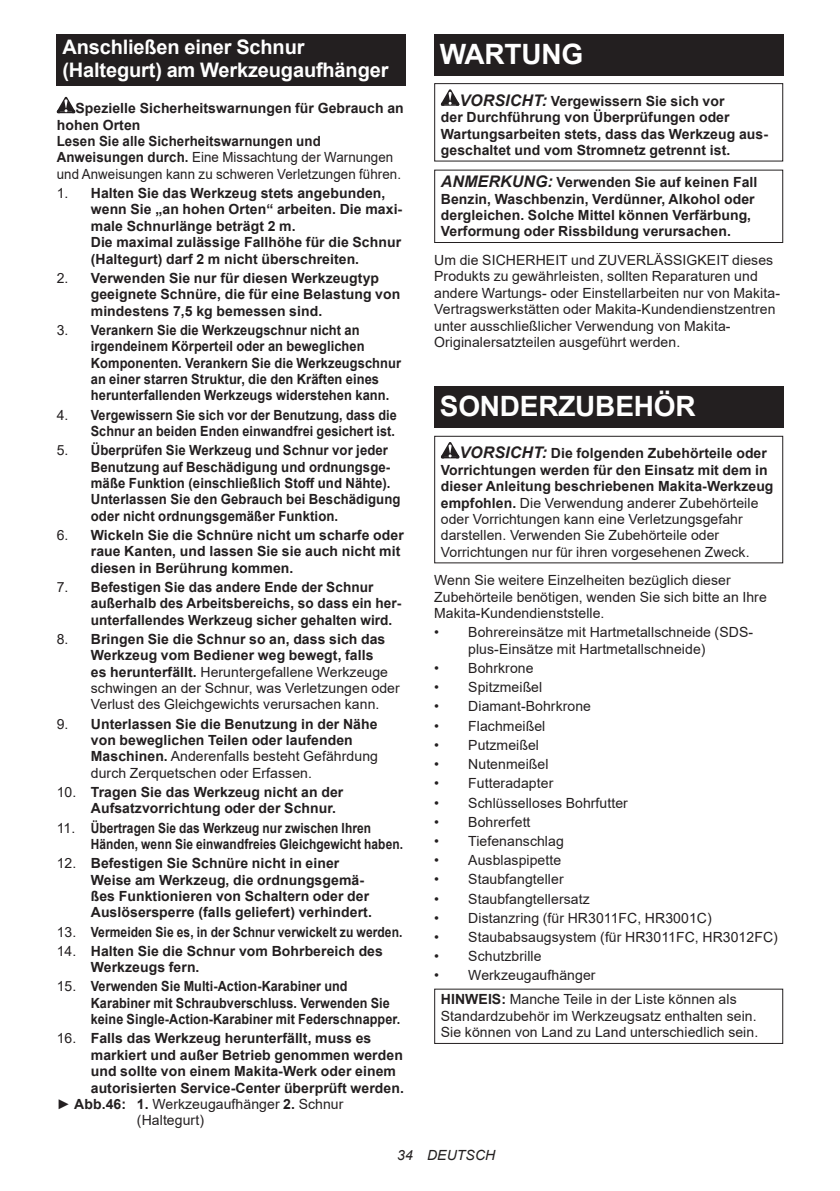
<style>
.page{position:relative;width:840px;height:1191px;background:#fff}
.page>*{position:absolute;margin:0;border:0;box-sizing:border-box;transform-origin:0 0}
.t1{font:700 28px "Arial";letter-spacing:-.01em;color:#fff}
.t2{font:700 20px/23.4px "Arial";letter-spacing:-.01em;color:#fff}
.t3{font:700 14px/16.4px "Arial";letter-spacing:.005em;color:#231f20}
.t4{font:14px/16.4px "Arial";letter-spacing:.005em;color:#231f20}
.t5{font:700 14px/16.4px "Arial";letter-spacing:.005em;color:#231f20;text-align:right;scale:.9 1}
.t6{font:700 14px/16.4px "Arial";letter-spacing:.005em;color:#231f20;scale:.92 1}
.t7{font:700 14px/16.4px "Arial";letter-spacing:.005em;color:#231f20;scale:.94 1}
.t8{font:700 14px/16.4px "Arial";letter-spacing:.005em;color:#231f20;scale:.85 1}
.t9{font:700 14px "Arial";letter-spacing:.005em;color:#231f20;scale:.86 1}
.t10{font:italic 14px "Arial";letter-spacing:.005em;color:#231f20}
.s1{font-weight:400}
.s2{font-weight:700}
.s3{font-style:italic;font-size:16px}
.s4{font-weight:700;font-style:italic;font-size:16px}
</style>
<div class="page">
<div style="left:57px;top:34px;width:348px;height:52px;background:#231f20"></div>
<svg style="left:57px;top:97px;width:18px;height:16px"></svg>
<div style="left:434px;top:34px;width:348px;height:41px;background:#231f20"></div>
<svg style="left:440px;top:89px;width:19px;height:17px"></svg>
<div style="left:434px;top:83px;width:348px;height:79px;border:1px solid #231f20"></div>
<div style="left:434px;top:170px;width:348px;height:73px;border:1px solid #231f20"></div>
<div style="left:434px;top:387px;width:348px;height:41px;background:#231f20"></div>
<svg style="left:440px;top:442px;width:19px;height:16px"></svg>
<div style="left:434px;top:436px;width:348px;height:127px;border:1px solid #231f20"></div>
<div style="left:434px;top:988px;width:348px;height:56px;border:1px solid #231f20"></div>
<h2 class="t2" style="left:62px;top:36px;width:327px">Anschließen einer Schnur (Haltegurt) am Werkzeugaufhänger</h2>
<p class="t3" style="left:57px;top:100px;width:348px;text-indent:19px">Spezielle Sicherheitswarnungen für Gebrauch an hohen Orten<br>Lesen Sie alle Sicherheitswarnungen und Anweisungen durch. <span class="s1">Eine Missachtung der Warnungen und Anweisungen kann zu schweren Verletzungen führen.</span></p>
<p class="t3" style="left:91px;top:185px;width:313px;text-indent:-34px"><span class="s1">1.</span> Halten Sie das Werkzeug stets angebunden, wenn Sie „an hohen Orten“ arbeiten. Die maxi&shy;male Schnurlänge beträgt 2 m.<br>Die maximal zulässige Fallhöhe für die Schnur (Haltegurt) darf 2 m nicht überschreiten.</p>
<p class="t3" style="left:91px;top:270px;width:311px;text-indent:-34px"><span class="s1">2.</span> Verwenden Sie nur für diesen Werkzeugtyp geeignete Schnüre, die für eine Belastung von mindestens 7,5 kg bemessen sind.</p>
<p class="t6" style="left:91px;top:322px;width:338px;text-indent:-34px"><span class="s1">3.</span> Verankern Sie die Werkzeugschnur nicht an irgendeinem Körperteil oder an beweglichen Komponenten. Verankern Sie die Werkzeugschnur an einer starren Struktur, die den Kräften eines herunterfallenden Werkzeugs widerstehen kann.</p>
<p class="t5" style="left:57px;top:406px;width:379px"><span class="s1">4.</span> Vergewissern Sie sich vor der Benutzung, dass die<br>Schnur an beiden Enden einwandfrei gesichert ist.</p>
<p class="t7" style="left:91px;top:442px;width:331px;text-indent:-34px"><span class="s1">5.</span> Überprüfen Sie Werkzeug und Schnur vor jeder Benutzung auf Beschädigung und ordnungsge&shy;mäße Funktion (einschließlich Stoff und Nähte).<br>Unterlassen Sie den Gebrauch bei Beschädigung oder nicht ordnungsgemäßer Funktion.</p>
<p class="t3" style="left:91px;top:527px;width:314px;text-indent:-34px"><span class="s1">6.</span> Wickeln Sie die Schnüre nicht um scharfe oder raue Kanten, und lassen Sie sie auch nicht mit diesen in Berührung kommen.</p>
<p class="t3" style="left:91px;top:579px;width:312px;text-indent:-34px"><span class="s1">7.</span> Befestigen Sie das andere Ende der Schnur außerhalb des Arbeitsbereichs, so dass ein her&shy;unterfallendes Werkzeug sicher gehalten wird.</p>
<p class="t4" style="left:91px;top:630px;width:310px;text-indent:-34px">8. <span class="s2">Bringen Sie die Schnur so an, dass sich das Werkzeug vom Bediener weg bewegt, falls<br>es herunterfällt.</span> Heruntergefallene Werkzeuge schwingen an der Schnur, was Verletzungen oder Verlust des Gleichgewichts verursachen kann.</p>
<p class="t3" style="left:91px;top:715px;width:288px;text-indent:-34px"><span class="s1">9.</span> Unterlassen Sie die Benutzung in der Nähe von beweglichen Teilen oder laufenden Maschinen. <span class="s1">Anderenfalls besteht Gefährdung durch Zerquetschen oder Erfassen.</span></p>
<p class="t3" style="left:91px;top:784px;width:254px;text-indent:-34px"><span class="s1">10.</span> Tragen Sie das Werkzeug nicht an der<br>Aufsatzvorrichtung oder der Schnur.</p>
<p class="t8" style="left:91px;top:819px;width:368px;text-indent:-34px"><span class="s1">11.</span> Übertragen Sie das Werkzeug nur zwischen Ihren<br>Händen, wenn Sie einwandfreies Gleichgewicht haben.</p>
<p class="t3" style="left:91px;top:855px;width:282px;text-indent:-34px"><span class="s1">12.</span> Befestigen Sie Schnüre nicht in einer Weise am Werkzeug, die ordnungsgemä&shy;ßes Funktionieren von Schaltern oder der Auslösersperre (falls geliefert) verhindert.</p>
<p class="t9" style="left:57px;top:921px;width:403px"><span class="s1">13.</span> Vermeiden Sie es, in der Schnur verwickelt zu werden.</p>
<p class="t3" style="left:91px;top:943px;width:293px;text-indent:-34px"><span class="s1">14.</span> Halten Sie die Schnur vom Bohrbereich des<br>Werkzeugs fern.</p>
<p class="t5" style="left:91px;top:978px;width:345px;text-align:left;text-indent:-34px"><span class="s1">15.</span> Verwenden Sie Multi-Action-Karabiner und<br>Karabiner mit Schraubverschluss. Verwenden Sie keine Single-Action-Karabiner mit Federschnapper.</p>
<p class="t3" style="left:57px;top:1030px;width:316px"><span class="s1">16.</span> Falls das Werkzeug herunterfällt, muss es</p>
<p class="t3" style="left:91px;top:1046px;width:313px">markiert und außer Betrieb genommen werden</p>
<p class="t3" style="left:91px;top:1063px;width:306px">und sollte von einem Makita-Werk oder einem</p>
<p class="t3" style="left:91px;top:1079px;width:314px">autorisierten Service-Center überprüft werden.</p>
<p class="t4" style="left:57px;top:1095px;width:288px">► <span class="s2">Abb.46: 1.</span> Werkzeugaufhänger <span class="s2">2.</span> Schnur</p>
<p class="t4" style="left:137px;top:1112px;width:68px">(Haltegurt)</p>
<h1 class="t1" style="left:439px;top:34px;width:145px">WARTUNG</h1>
<p class="t3" style="left:440px;top:93px;width:328px;text-indent:19px"><span class="s3">VORSICHT:</span> Vergewissern Sie sich vor<br>der Durchführung von Überprüfungen oder Wartungsarbeiten stets, dass das Werkzeug aus&shy;geschaltet und vom Stromnetz getrennt ist.</p>
<p class="t3" style="left:440px;top:174px;width:318px"><span class="s3">ANMERKUNG:</span> Verwenden Sie auf keinen Fall Benzin, Waschbenzin, Verdünner, Alkohol oder dergleichen. Solche Mittel können Verfärbung, Verformung oder Rissbildung verursachen.</p>
<p class="t4" style="left:434px;top:252px;width:347px">Um die SICHERHEIT und ZUVERLÄSSIGKEIT dieses Produkts zu gewährleisten, sollten Reparaturen und andere Wartungs- oder Einstellarbeiten nur von Makita-Vertragswerkstätten oder Makita-Kundendienstzentren unter ausschließlicher Verwendung von Makita-Originalersatzteilen ausgeführt werden.</p>
<h1 class="t1" style="left:439px;top:387px;width:257px">SONDERZUBEHÖR</h1>
<p class="t4" style="left:440px;top:445px;width:334px;text-indent:19px"><span class="s4">VORSICHT:</span> <span class="s2">Die folgenden Zubehörteile oder Vorrichtungen werden für den Einsatz mit dem in dieser Anleitung beschriebenen Makita-Werkzeug empfohlen.</span> Die Verwendung anderer Zubehörteile oder Vorrichtungen kann eine Verletzungsgefahr darstellen. Verwenden Sie Zubehörteile oder Vorrichtungen nur für ihren vorgesehenen Zweck.</p>
<p class="t4" style="left:434px;top:572px;width:334px">Wenn Sie weitere Einzelheiten bezüglich dieser<br>Zubehörteile benötigen, wenden Sie sich bitte an Ihre<br>Makita-Kundendienststelle.</p>
<p class="t4" style="left:468px;top:624px;width:286px;text-indent:-34px">• Bohrereinsätze mit Hartmetallschneide (SDS&shy;plus-Einsätze mit Hartmetallschneide)</p>
<p class="t4" style="left:434px;top:660px;width:101px">• Bohrkrone</p>
<p class="t4" style="left:434px;top:679px;width:109px">• Spitzmeißel</p>
<p class="t4" style="left:434px;top:698px;width:158px">• Diamant-Bohrkrone</p>
<p class="t4" style="left:434px;top:717px;width:113px">• Flachmeißel</p>
<p class="t4" style="left:434px;top:736px;width:106px">• Putzmeißel</p>
<p class="t4" style="left:434px;top:756px;width:116px">• Nutenmeißel</p>
<p class="t4" style="left:434px;top:775px;width:121px">• Futteradapter</p>
<p class="t4" style="left:434px;top:794px;width:195px">• Schlüsselloses Bohrfutter</p>
<p class="t4" style="left:434px;top:813px;width:98px">• Bohrerfett</p>
<p class="t4" style="left:434px;top:832px;width:131px">• Tiefenanschlag</p>
<p class="t4" style="left:434px;top:852px;width:128px">• Ausblaspipette</p>
<p class="t4" style="left:434px;top:871px;width:131px">• Staubfangteller</p>
<p class="t4" style="left:434px;top:890px;width:157px">• Staubfangtellersatz</p>
<p class="t4" style="left:434px;top:909px;width:279px">• Distanzring (für HR3011FC, HR3001C)</p>
<p class="t4" style="left:434px;top:928px;width:345px">• Staubabsaugsystem (für HR3011FC, HR3012FC)</p>
<p class="t4" style="left:434px;top:948px;width:109px">• Schutzbrille</p>
<p class="t4" style="left:440px;top:963px;width:297px;line-height:23.8px;text-indent:-7px">• Werkzeugaufhänger<br><span class="s2">HINWEIS:</span> Manche Teile in der Liste können als</p>
<p class="t4" style="left:440px;top:1007px;width:319px">Standardzubehör im Werkzeugsatz enthalten sein.<br>Sie können von Land zu Land unterschiedlich sein.</p>
<p class="t10" style="left:397px;top:1146px;width:99px">34 DEUTSCH</p>
</div>
